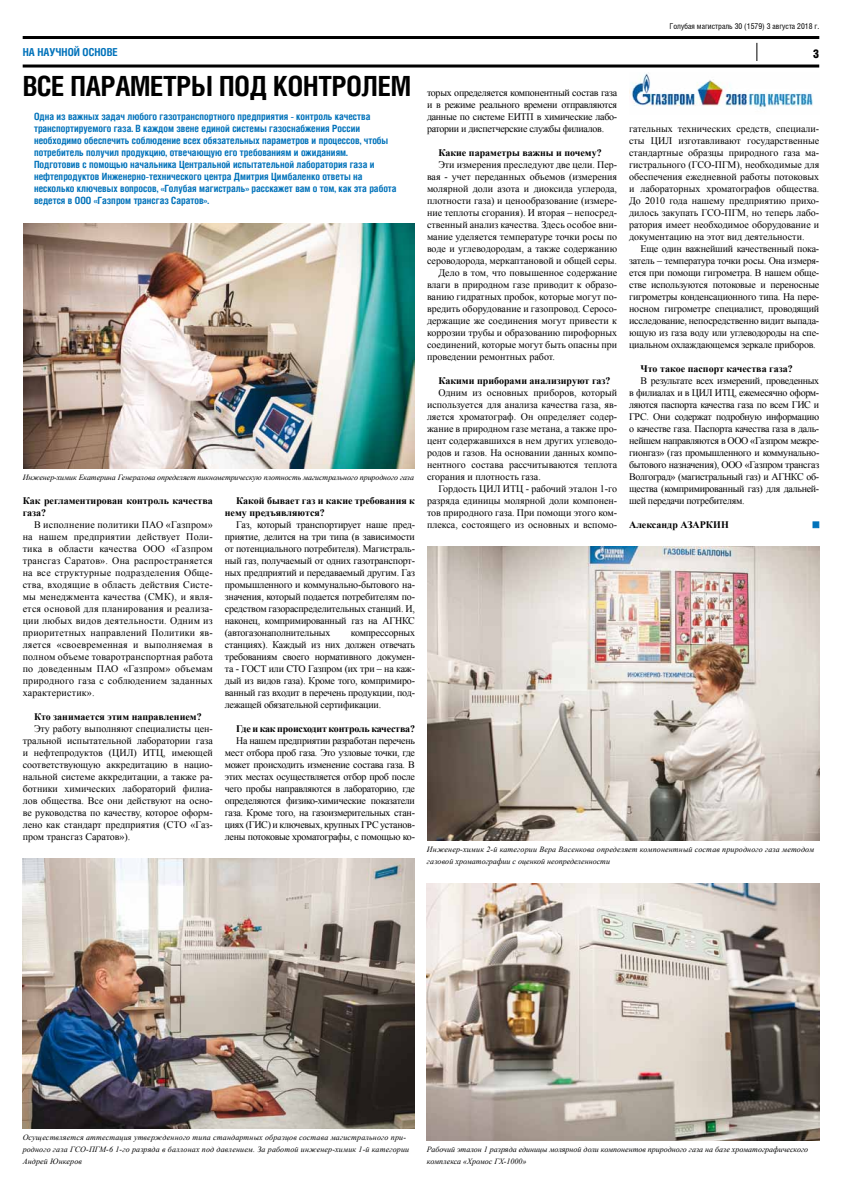
<style>
.page{position:relative;width:842px;height:1191px;background:#fff}
.page>*{position:absolute;margin:0;border:0;box-sizing:border-box;transform-origin:0 0}
.t1{font:700 27.9px "Helios Cond";letter-spacing:-.01em;color:#000}
.t2{font:900 12px "Helios Cond";color:#000}
.t3{font:700 11px "Helios Cond";color:#0072ba}
.t4{font:10px/12px "Times New Roman";color:#000;text-align:justify}
.t5{font:700 10px/12px "Helios Cond";color:#0072ba}
.t6{font:700 10px/12px "Times New Roman";color:#000}
.t7{font:700 10px "Times New Roman";letter-spacing:-.02em;color:#000}
.t8{font:italic 8px/12px "Times New Roman";letter-spacing:.02em;color:#000}
.t9{font:italic 8px/12px "Times New Roman";color:#000}
.t10{font:8px "Helios Cond";color:#000}
</style>
<div class="page">
<hr style="left:23px;top:36px;width:796px;height:3px;background:#000">
<hr style="left:23px;top:64px;width:796px;height:3px;background:#000">
<svg style="left:757px;top:43px;width:1px;height:18px"></svg>
<div style="left:812px;top:521px;width:7px;height:7px;background:#0072ba;border:1px solid #0072ba"></div>
<img style="left:23px;top:858px;width:392px;height:270px">
<img style="left:427px;top:883px;width:392px;height:257px">
<img style="left:629px;top:73px;width:184px;height:36px">
<img style="left:427px;top:546px;width:392px;height:294px">
<img style="left:23px;top:223px;width:391px;height:245px">
<p class="t10" style="left:670px;top:21px;width:151px">Голубая магистраль 30 (1579) 3 августа 2018 г.</p>
<p class="t3" style="left:23px;top:46px;width:96px">на научной основе</p>
<p class="t2" style="left:813px;top:47px;width:8px">3</p>
<h1 class="t1" style="left:23px;top:70px;width:386px">Все параметры под контролем</h1>
<p class="t5" style="left:34px;top:110px;width:364px">Одна из важных задач любого газотранспортного предприятия - контроль качества транспортируемого газа. В каждом звене единой системы газоснабжения России необходимо обеспечить соблюдение всех обязательных параметров и процессов, чтобы потребитель получил продукцию, отвечающую его требованиям и ожиданиям.<br>Подготовив с помощью начальника Центральной испытательной лаборатория газа и нефтепродуктов Инженерно-технического центра Дмитрия Цимбаленко ответы на несколько ключевых вопросов, «Голубая магистраль» расскажет вам о том, как эта работа ведется в ООО</p>
<p class="t4" style="left:427px;top:86px;width:192px">торых определяется компонентный состав газа и в режиме реального времени отправляются данные по системе ЕИТП в химические лабо&shy;ратории и диспетчерские службы филиалов.</p>
<p class="t6" style="left:438px;top:146px;width:165px">Какие параметры важны и почему?</p>
<p class="t4" style="left:438px;top:158px;width:180px">Эти измерения преследуют две цели. Пер-</p>
<p class="t4" style="left:427px;top:170px;width:192px">вая - учет переданных объемов (измерения</p>
<p class="t4" style="left:427px;top:182px;width:192px">молярной доли азота и диоксида углерода,</p>
<p class="t4" style="left:427px;top:194px;width:192px">плотности газа) и ценообразование (измере-</p>
<p class="t4" style="left:427px;top:206px;width:192px">ние теплоты сгорания). И вторая – непосред-</p>
<p class="t4" style="left:427px;top:218px;width:192px">ственный анализ качества. Здесь особое вни-</p>
<p class="t4" style="left:427px;top:230px;width:192px">мание уделяется температуре точки росы по</p>
<p class="t4" style="left:427px;top:242px;width:192px">воде и углеводородам, а также содержанию</p>
<p class="t4" style="left:427px;top:254px;width:192px">сероводорода, меркаптановой и общей серы.</p>
<p class="t4" style="left:438px;top:266px;width:180px">Дело в том, что повышенное содержание</p>
<p class="t4" style="left:427px;top:278px;width:192px">влаги в природном газе приводит к образо-</p>
<p class="t4" style="left:427px;top:290px;width:192px">ванию гидратных пробок, которые могут по-</p>
<p class="t4" style="left:427px;top:302px;width:192px">вредить оборудование и газопровод. Серосо-</p>
<p class="t4" style="left:427px;top:314px;width:192px">держащие же соединения могут привести к</p>
<p class="t4" style="left:427px;top:326px;width:192px">коррозии трубы и образованию пирофорных</p>
<p class="t4" style="left:427px;top:338px;width:192px">соединений, которые могут быть опасны при</p>
<p class="t4" style="left:427px;top:350px;width:129px">проведении ремонтных работ.</p>
<p class="t6" style="left:438px;top:374px;width:174px">Какими приборами анализируют газ?</p>
<p class="t4" style="left:427px;top:386px;width:192px;text-indent:11px">Одним из основных приборов, который используется для анализа качества газа, яв&shy;ляется хроматограф. Он определяет содер&shy;жание в природном газе метана, а также про&shy;цент содержавшихся в нем других углеводо&shy;родов и газов. На основании данных компо&shy;нентного состава рассчитываются теплота сгорания и плотность газа.</p>
<p class="t4" style="left:427px;top:482px;width:192px;text-indent:11px">Гордость ЦИЛ ИТЦ - рабочий эталон 1-го разряда единицы молярной доли компонен&shy;тов природного газа. При помощи этого ком&shy;плекса, состоящего из основных и вспомо-</p>
<p class="t4" style="left:629px;top:122px;width:192px">гательных технических средств, специали&shy;сты ЦИЛ изготавливают государственные стандартные образцы природного газа ма&shy;гистрального (ГСО-ПГМ), необходимые для обеспечения ежедневной работы потоковых и лабораторных хроматографов общества.<br>До 2010 года нашему предприятию прихо&shy;дилось закупать ГСО-ПГМ, но теперь лабо&shy;ратория имеет необходимое оборудование и документацию на этот вид деятельности.</p>
<p class="t4" style="left:629px;top:242px;width:192px;text-indent:11px">Еще один важнейший качественный пока&shy;затель – температура точки росы. Она измеря&shy;ется при помощи гигрометра. В нашем обще&shy;стве используются потоковые и переносные гигрометры конденсационного типа. На пере&shy;носном гигрометре специалист, проводящий исследование, непосредственно видит выпада&shy;ющую из газа воду или углеводороды на спе&shy;циальном охлаждающемся зеркале приборов.</p>
<p class="t6" style="left:640px;top:362px;width:154px">Что такое паспорт качества газа?</p>
<p class="t4" style="left:629px;top:374px;width:192px;text-indent:11px">В результате всех измерений, проведенных в филиалах и в ЦИЛ ИТЦ, ежемесячно оформ&shy;ляются паспорта качества газа по всем ГИС и ГРС. Они содержат подробную информацию о качестве газа. Паспорта качества газа в даль&shy;нейшем направляются в ООО «Газпром межре&shy;гионгаз» (газ промышленного и коммунально&shy;бытового назначения), ООО «Газпром трансгаз Волгоград» (магистральный газ) и АГНКС об&shy;щества (компримированный газ) для дальней&shy;шей передачи потребителям.</p>
<p class="t6" style="left:629px;top:518px;width:101px">Александр АЗАРКИН</p>
<p class="t5" style="left:94px;top:194px;width:117px">«Газпром трансгаз Саратов».</p>
<p class="t9" style="left:23px;top:471px;width:393px">Инженер-химик Екатерина Генералова определяет пикнометрическую плотность магистрального природного газа</p>
<p class="t6" style="left:225px;top:494px;width:192px;text-indent:11px">Какой бывает газ и какие требования к нему предъявляются?</p>
<p class="t4" style="left:225px;top:518px;width:192px;text-indent:11px">Газ, который транспортирует наше пред&shy;приятие, делится на три типа (в зависимости от потенциального потребителя). Магистраль&shy;ный газ, получаемый от одних газотранспорт&shy;ных предприятий и передаваемый другим. Газ промышленного и коммунально-бытового на&shy;значения, который подается потребителям по&shy;средством газораспределительных станций. И, наконец, компримированный газ на АГНКС (автогазонаполнительных</p>
<p class="t6" style="left:23px;top:494px;width:192px">Как регламентирован контроль качества газа?</p>
<p class="t4" style="left:23px;top:518px;width:192px;text-indent:11px">В исполнение политики ПАО «Газпром» на нашем предприятии действует Поли&shy;тика в области качества ООО «Газпром трансгаз Саратов». Она распространяется на все структурные подразделения Обще&shy;ства, входящие в область действия Систе&shy;мы менеджмента качества (СМК), и явля&shy;ется основой для планирования и реализа&shy;ции любых видов деятельности. Одним из приоритетных направлений Политики яв&shy;ляется «своевременная и выполняемая в полном объеме товаротранспортная работа по доведенным ПАО «Газпром» объемам природного газа с соблюдением заданных характеристик».</p>
<p class="t6" style="left:34px;top:710px;width:169px">Кто занимается этим направлением?</p>
<p class="t4" style="left:23px;top:722px;width:192px;text-indent:11px">Эту работу выполняют специалисты цен&shy;тральной испытательной лаборатории газа и нефтепродуктов (ЦИЛ) ИТЦ, имеющей соответствующую аккредитацию в нацио&shy;нальной системе аккредитации, а также ра&shy;ботники химических лабораторий филиа&shy;лов общества. Все они действуют на осно&shy;ве руководства по качеству, которое оформ&shy;лено как стандарт предприятия (СТО «Газ&shy;пром трансгаз Саратов»).</p>
<p class="t4" style="left:225px;top:626px;width:192px;text-indent:126px">компрессорных станциях). Каждый из них должен отвечать требованиям своего нормативного докумен&shy;та - ГОСТ или СТО Газпром (их три – на каж&shy;дый из видов газа). Кроме того, компримиро&shy;ванный газ входит в перечень продукции, под&shy;лежащей обязательной сертификации.</p>
<p class="t7" style="left:236px;top:722px;width:180px">Где и как происходит контроль качества?</p>
<p class="t4" style="left:225px;top:734px;width:192px;text-indent:11px">На нашем предприятии разработан перечень мест отбора проб газа. Это узловые точки, где может происходить изменение состава газа. В этих местах осуществляется отбор проб после чего пробы направляются в лабораторию, где определяются физико-химические показатели газа. Кроме того, на газоизмерительных стан&shy;циях (ГИС) и ключевых, крупных ГРС установ&shy;лены потоковые хроматографы, с помощью ко-</p>
<p class="t8" style="left:427px;top:843px;width:389px">Инженер-химик 2-й категории Вера Васенкова определяет компонентный состав природного газа методом газовой хроматографии с оценкой неопределенности</p>
<p class="t8" style="left:23px;top:1131px;width:388px">Осуществляется аттестация утвержденного типа стандартных образцов состава магистрального при&shy;родного газа ГСО-ПГМ-6 1-го разряда в баллонах под давлением. За работой инженер-химик 1-й категории<br>Андрей Юнкеров</p>
<p class="t9" style="left:427px;top:1143px;width:383px">Рабочий эталон 1 разряда единицы молярной доли компонентов природного газа на базе хроматографического комплекса «Хромос ГХ-1000»</p>
</div>
